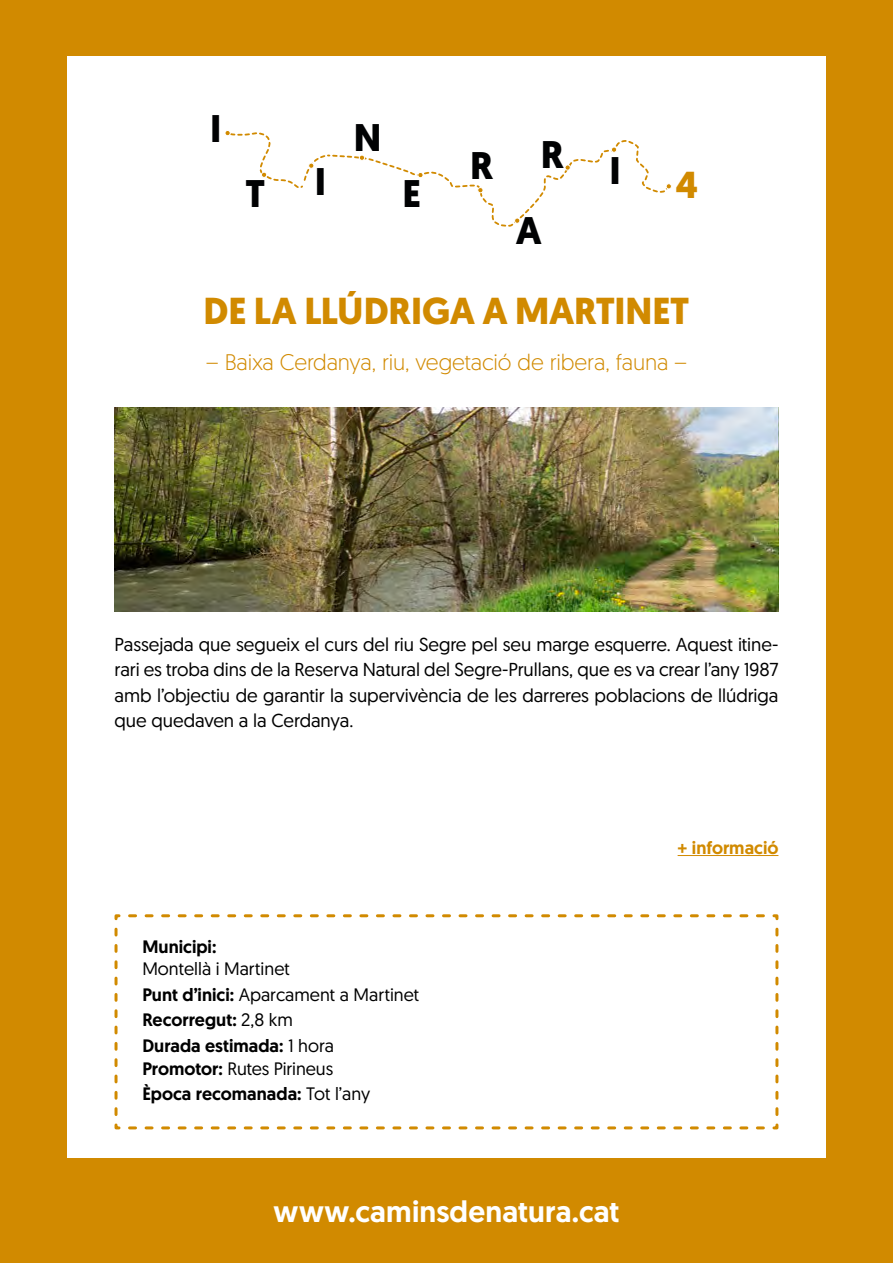
<style>
.page{position:relative;width:893px;height:1263px;background:#d18a00}
.page>*{position:absolute;margin:0;border:0;box-sizing:border-box;transform-origin:0 0}
.t1{font:700 38.4px "Geomanist";color:#010203}
.t2{font:700 37.5px "Geomanist";letter-spacing:-.01em;color:#d18a00}
.t3{font:500 30px "Geomanist";letter-spacing:.005em;color:#fff}
.t4{font:300 22.5px "Geomanist";letter-spacing:-.005em;color:#d18a00}
.t5{font:18.75px/25.5px "Geomanist";letter-spacing:-.005em;color:#000;text-align:justify}
.t6{font:18px/21.6px "Geomanist";color:#000}
.t7{font:500 18px "Geomanist";color:#000}
.t8{font:500 18px "Geomanist";color:#d18a00}
.s1{font-weight:500}
.s2{font-weight:400}
</style>
<div class="page">
<div style="left:67px;top:57px;width:759px;height:1101px;background:#fff"></div>
<img style="left:115px;top:408px;width:663px;height:203px">
<svg style="left:225px;top:130px;width:447px;height:97px"></svg>
<svg style="left:114px;top:914px;width:665px;height:216px"></svg>
<hr style="left:678px;top:855px;width:100px;height:1px;background:#d18a00">
<p class="t1" style="left:210px;top:103px;width:13px">I</p>
<p class="t1" style="left:245px;top:168px;width:21px">T</p>
<p class="t1" style="left:315px;top:156px;width:13px">I</p>
<p class="t1" style="left:354px;top:112px;width:29px">N</p>
<p class="t1" style="left:403px;top:168px;width:20px">E</p>
<p class="t1" style="left:470px;top:140px;width:25px">R</p>
<p class="t1" style="left:541px;top:137px;width:82px">R I</p>
<p class="t1" style="left:516px;top:205px;width:28px">A</p>
<p class="t2" style="left:676px;top:160px;width:24px">4</p>
<p class="t2" style="left:204px;top:285px;width:487px">DE LA LLÚDRIGA A MARTINET</p>
<p class="t4" style="left:206px;top:347px;width:483px">– Baixa Cerdanya, riu, vegetació de ribera, fauna –</p>
<p class="t5" style="left:115px;top:631px;width:665px">Passejada que segueix el curs del riu Segre pel seu marge esquerre. Aquest itine&shy;rari es troba dins de la Reserva Natural del Segre-Prullans, que es va crear l’any 1987 amb l’objectiu de garantir la supervivència de les darreres poblacions de llúdriga que quedaven a la Cerdanya.</p>
<p class="t6" style="left:142px;top:935px;width:149px"><span class="s1">Municipi:<br></span>Montellà i Martinet</p>
<p class="t6" style="left:142px;top:983px;width:278px"><span class="s1">Punt d’inici:</span> Aparcament a Martinet</p>
<p class="t7" style="left:142px;top:1008px;width:152px">Recorregut: <span class="s2">2,8 km</span></p>
<p class="t7" style="left:142px;top:1034px;width:193px">Durada estimada: <span class="s2">1 hora</span></p>
<p class="t6" style="left:142px;top:1057px;width:192px"><span class="s1">Promotor:</span> Rutes Pirineus</p>
<p class="t7" style="left:142px;top:1082px;width:229px">Època recomanada: <span class="s2">Tot l’any</span></p>
<h3 class="t3" style="left:273px;top:1192px;width:348px">www.caminsdenatura.cat</h3>
<p class="t8" style="left:678px;top:835px;width:102px">+ informació</p>
</div>
